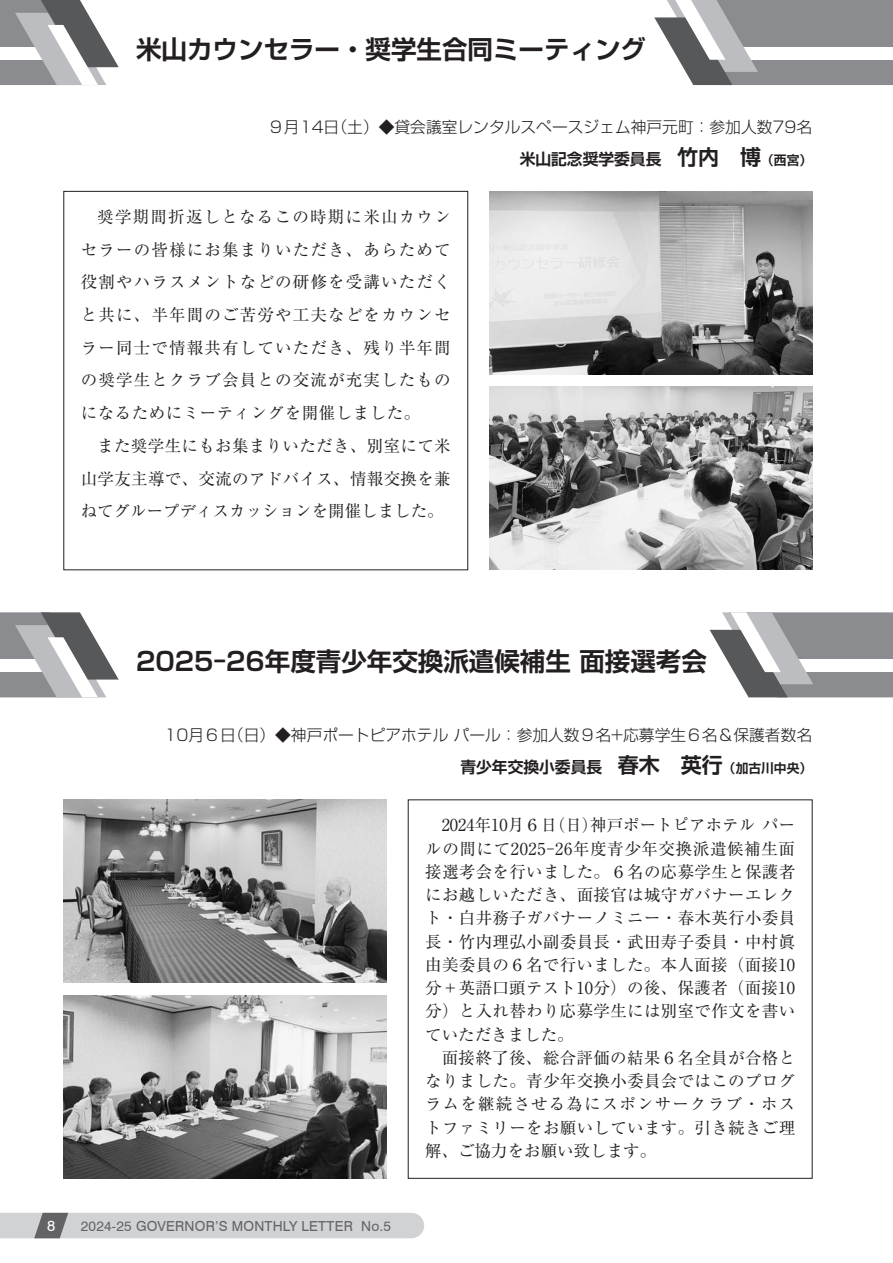
<style>
.page{position:relative;width:893px;height:1263px;background:#fff}
.page>*{position:absolute;margin:0;border:0;box-sizing:border-box;transform-origin:0 0}
.t1{font:700 25.5px "Shin Go Pro De";color:#231f20}
.t2{font:16.5px/23.2px "Ryumin Pr 6 N";letter-spacing:.02em;color:#231f20;text-align:justify}
.t3{font:300 15.75px "Shin Go Pro";color:#231f20}
.t4{font:700 15.75px "Shin Go Pro De";color:#231f20}
.t5{font:14.85px "Swiss 721 BT";color:#fff}
.t6{font:13.8px "Swiss 721 BT";letter-spacing:.015em;color:#636366}
.s1{font-size:21px}
.s2{font-size:12.75px}
</style>
<div class="page">
<svg style="left:0;top:0;width:119px;height:85px"></svg>
<svg style="left:654px;top:0;width:239px;height:85px"></svg>
<div style="left:63px;top:191px;width:405px;height:379px;border:1px solid #231f20"></div>
<img style="left:489px;top:191px;width:323px;height:183px">
<img style="left:64px;top:800px;width:323px;height:183px">
<img style="left:489px;top:387px;width:323px;height:183px">
<img style="left:64px;top:995px;width:323px;height:183px">
<svg style="left:0;top:612px;width:119px;height:85px"></svg>
<svg style="left:710px;top:612px;width:183px;height:85px"></svg>
<div style="left:0;top:1213px;width:424px;height:25px;background:#d1d2d4"></div>
<h1 class="t1" style="left:136px;top:28px;width:512px">米山カウンセラー・奨学生合同ミーティング</h1>
<p class="t3" style="left:268px;top:114px;width:545px">９月14日(土）◆貸会議室レンタルスペースジェム神戸元町：参加人数79名</p>
<p class="t4" style="left:520px;top:146px;width:294px">米山記念奨学委員長　<span class="s1">竹内　博</span><span class="s2">（西宮）</span></p>
<p class="t2" style="left:81px;top:199px;width:372px;line-height:32.7px;text-indent:16px">奨学期間折返しとなるこの時期に米山カウンセラーの皆様にお集まりいただき、あらためて役割やハラスメントなどの研修を受講いただくと共に、半年間のご苦労や工夫などをカウンセラー同士で情報共有していただき、残り半年間の奨学生とクラブ会員との交流が充実したものになるためにミーティングを開催しました。</p>
<p class="t2" style="left:81px;top:428px;width:371px;line-height:32.7px;text-indent:16px">また奨学生にもお集まりいただき、別室にて米山学友主導で、交流のアドバイス、情報交換を兼ねてグループディスカッションを開催しました。</p>
<h1 class="t1" style="left:136px;top:640px;width:572px">2025-26年度青少年交換派遣候補生 面接選考会</h1>
<p class="t3" style="left:165px;top:722px;width:649px">10月６日(日）◆神戸ポートピアホテル パール：参加人数９名+応募学生６名＆保護者数名</p>
<p class="t4" style="left:460px;top:754px;width:353px">青少年交換小委員長　<span class="s1">春木　英行</span><span class="s2">（加古川中央）</span></p>
<p class="t5" style="left:47px;top:1217px;width:10px">8</p>
<p class="t6" style="left:81px;top:1217px;width:312px">2024-25 GOVERNOR’S MONTHLY LETTER No.5</p>
<p class="t2" style="left:425px;top:813px;width:371px;text-indent:16px">2024年10月６日(日)神戸ポートピアホテル パールの間にて2025-26年度青少年交換派遣候補生面接選考会を行いました。６名の応募学生と保護者にお越しいただき、面接官は城守ガバナーエレクト・白井務子ガバナーノミニー・春木英行小委員長・竹内理弘小副委員長・武田寿子委員・中村眞由美委員の６名で行いました。本人面接（面接10分＋英語口頭テスト10分）の後、保護者（面接10分）と入れ替わり応募学生には別室で作文を書いていただきました。</p>
<p class="t2" style="left:425px;top:1045px;width:371px;text-indent:16px">面接終了後、総合評価の結果６名全員が合格となりました。青少年交換小委員会ではこのプログラムを継続させる為にスポンサークラブ・ホストファミリーをお願いしています。引き続きご理解、ご協力をお願い致します。</p>
</div>
